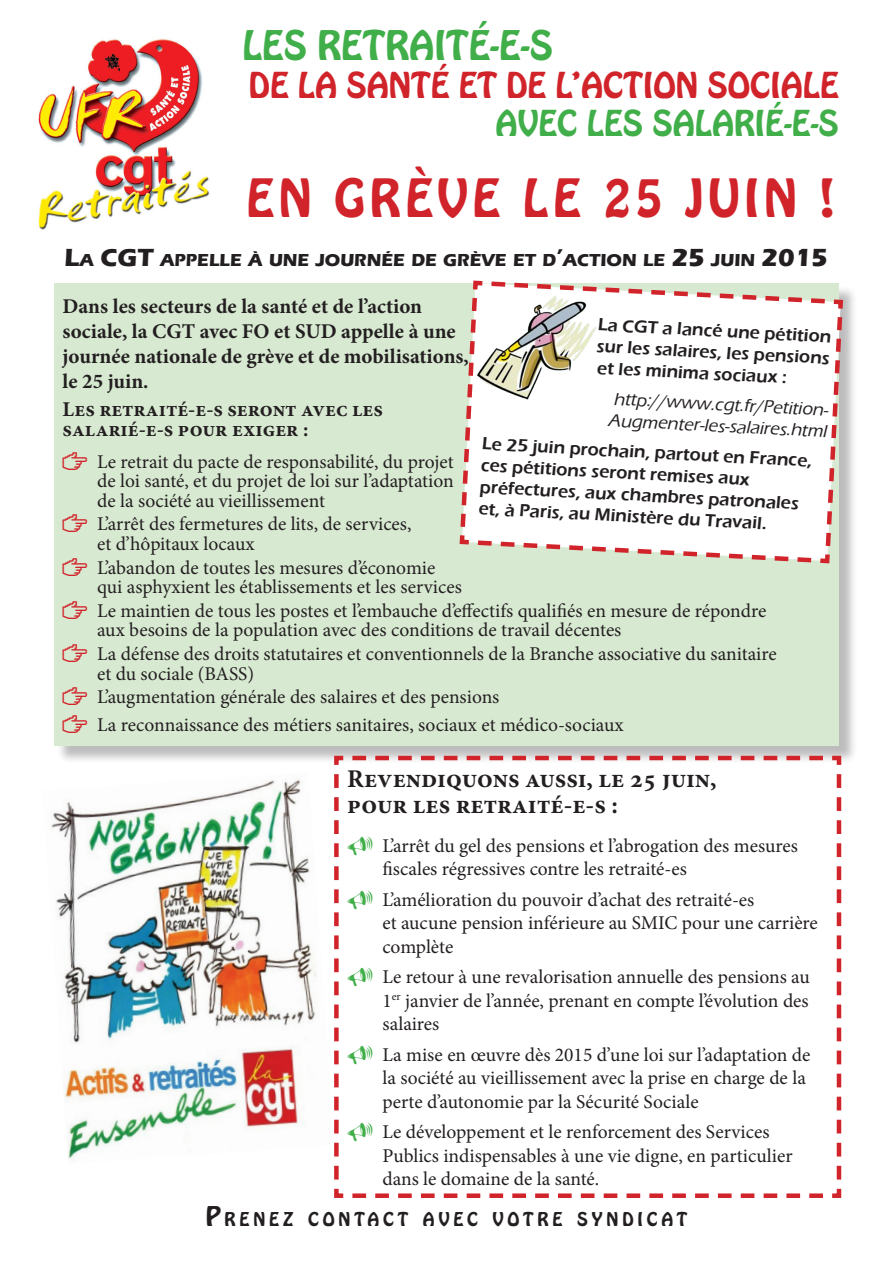
<style>
.page{position:relative;width:893px;height:1263px;background:#fff}
.page>*{position:absolute;margin:0;border:0;box-sizing:border-box;transform-origin:0 0}
.t1{font:46.5px "Hobo Std";letter-spacing:.1em;color:#d1232a}
.t2{font:36px "Hobo Std";color:#40ae49}
.t3{font:31.5px "Hobo Std";color:#d1232a}
.t4{font:31.5px "Hobo Std";color:#40ae49}
.t5{font:700 25.5px/25.5px "Minion Pro";color:#231f20}
.t6{font:700 21px/25.2px "Minion Pro";color:#231f20}
.t7{font:19.5px/23.4px "Minion Pro";color:#231f20}
.t8{font:600 18px/21.6px "Eras ITC";color:#231f20;text-align:justify}
.t9{font:500 18px/21.6px "Eras ITC";color:#231f20}
.t10{font:700 17.85px "Eras ITC";color:#231f20}
.t11{font:16.8px "Hobo Std";letter-spacing:.23em;color:#231f20}
.s1{font-size:25.5px}
.s2{font-family:"Arrowstfb";color:#d1232a}
.s3{font-size:24px}
</style>
<div class="page">
<img style="left:38px;top:39px;width:171px;height:191px">
<div style="left:56px;top:285px;width:802px;height:479px;background:#231f20;opacity:.3"></div>
<div style="left:54px;top:283px;width:785px;height:462px;background:#d8e9d2"></div>
<svg style="left:332px;top:753px;width:511px;height:445px"></svg>
<img style="left:51px;top:772px;width:283px;height:391px">
<svg style="left:459px;top:280px;width:386px;height:286px;background:#f7f2f0"></svg>
<img style="left:476px;top:295px;width:122px;height:106px">
<svg style="left:348px;top:836px;width:24px;height:19px"></svg>
<svg style="left:348px;top:890px;width:24px;height:19px"></svg>
<svg style="left:348px;top:967px;width:24px;height:19px"></svg>
<svg style="left:348px;top:1045px;width:24px;height:19px"></svg>
<svg style="left:348px;top:1122px;width:24px;height:19px"></svg>
<p class="t2" style="left:242px;top:21px;width:312px">LES RETRAITÉ-E-S</p>
<p class="t3" style="left:249px;top:64px;width:592px">DE LA SANTÉ ET DE L’ACTION SOCIALE</p>
<p class="t4" style="left:495px;top:101px;width:345px">AVEC LES SALARIÉ-E-S</p>
<p class="t1" style="left:246px;top:166px;width:590px">EN GRÈVE LE 25 JUIN !</p>
<p class="t10" style="left:65px;top:250px;width:765px"><span class="s1">L</span>A <span class="s1">CGT</span> APPELLE À UNE JOURNÉE DE GRÈVE ET D<span class="s1">’</span>ACTION LE <span class="s1">25</span> JUIN <span class="s1">2015</span></p>
<p class="t6" style="left:63px;top:293px;width:408px">Dans les secteurs de la santé et de l’action sociale, la CGT avec FO et SUD appelle à une journée nationale de grève et de mobilisations, le 25 juin.</p>
<p class="t6" style="left:63px;top:399px;width:322px;line-height:19.5px">Les retraité-e-s seront avec les salarié‑e-s pour exiger :</p>
<p class="t7" style="left:97px;top:452px;width:358px;line-height:19.5px;text-align:justify;text-indent:-35px"><span class="s2">A</span> Le retrait du pacte de responsabilité, du projet de loi santé, et du projet de loi sur l’adaptation de la société au vieillissement</p>
<p class="t7" style="left:97px;top:514px;width:316px;line-height:19.5px;text-indent:-35px"><span class="s2">A</span> L’arrêt des fermetures de lits, de services, et d’hôpitaux locaux</p>
<p class="t7" style="left:97px;top:558px;width:366px;line-height:19.5px;text-indent:-35px"><span class="s2">A</span> L’abandon de toutes les mesures d’économie qui asphyxient les établissements et les services</p>
<p class="t7" style="left:97px;top:601px;width:671px;line-height:19.5px;text-indent:-35px"><span class="s2">A</span> Le maintien de tous les postes et l’embauche d’effectifs qualifiés en mesure de répondre aux besoins de la population avec des conditions de travail décentes</p>
<p class="t7" style="left:97px;top:644px;width:681px;line-height:19.5px;text-indent:-35px"><span class="s2">A</span> La défense des droits statutaires et conventionnels de la Branche associative du sanitaire et du sociale (BASS)</p>
<p class="t7" style="left:63px;top:685px;width:438px"><span class="s2">A</span> L’augmentation générale des salaires et des pensions</p>
<p class="t7" style="left:63px;top:713px;width:563px"><span class="s2">A</span> La reconnaissance des métiers sanitaires, sociaux et médico-sociaux</p>
<p class="t5" style="left:347px;top:766px;width:371px">Revendiquons aussi, le 25 juin, pour les retraité-e-s :</p>
<p class="t7" style="left:382px;top:834px;width:417px">L’arrêt du gel des pensions et l’abrogation des mesures fiscales régressives contre les retraité-es</p>
<p class="t7" style="left:382px;top:888px;width:437px">L’amélioration du pouvoir d’achat des retraité-es<br>et aucune pension inférieure au SMIC pour une carrière complète</p>
<p class="t7" style="left:382px;top:965px;width:429px;text-align:justify">Le retour à une revalorisation annuelle des pensions au 1<sup>er</sup> janvier de l’année, prenant en compte l’évolution des salaires</p>
<p class="t7" style="left:382px;top:1043px;width:430px">La mise en œuvre dès 2015 d’une loi sur l’adaptation de la société au vieillissement avec la prise en charge de la perte d’autonomie par la Sécurité Sociale</p>
<p class="t7" style="left:382px;top:1120px;width:412px">Le développement et le renforcement des Services<br>Publics indispensables à une vie digne, en particulier dans le domaine de la santé.</p>
<p class="t11" style="left:206px;top:1207px;width:483px"><span class="s3">P</span>RENEZ CONTACT AVEC VOTRE SYNDICAT</p>
<p class="t8" style="left:599px;top:314px;width:235px;rotate:3deg">La CGT a lancé une pétition sur les salaires, les pensions et les minima sociaux :</p>
<p class="t9" style="left:610px;top:388px;width:225px;rotate:3deg">http://www.cgt.fr/Petition-<br>Augmenter-les-salaires.html</p>
<p class="t8" style="left:483px;top:433px;width:332px;text-align:left;rotate:3deg">Le 25 juin prochain, partout en France, ces pétitions seront remises aux préfectures, aux chambres patronales et, à Paris, au Ministère du Travail.</p>
</div>
